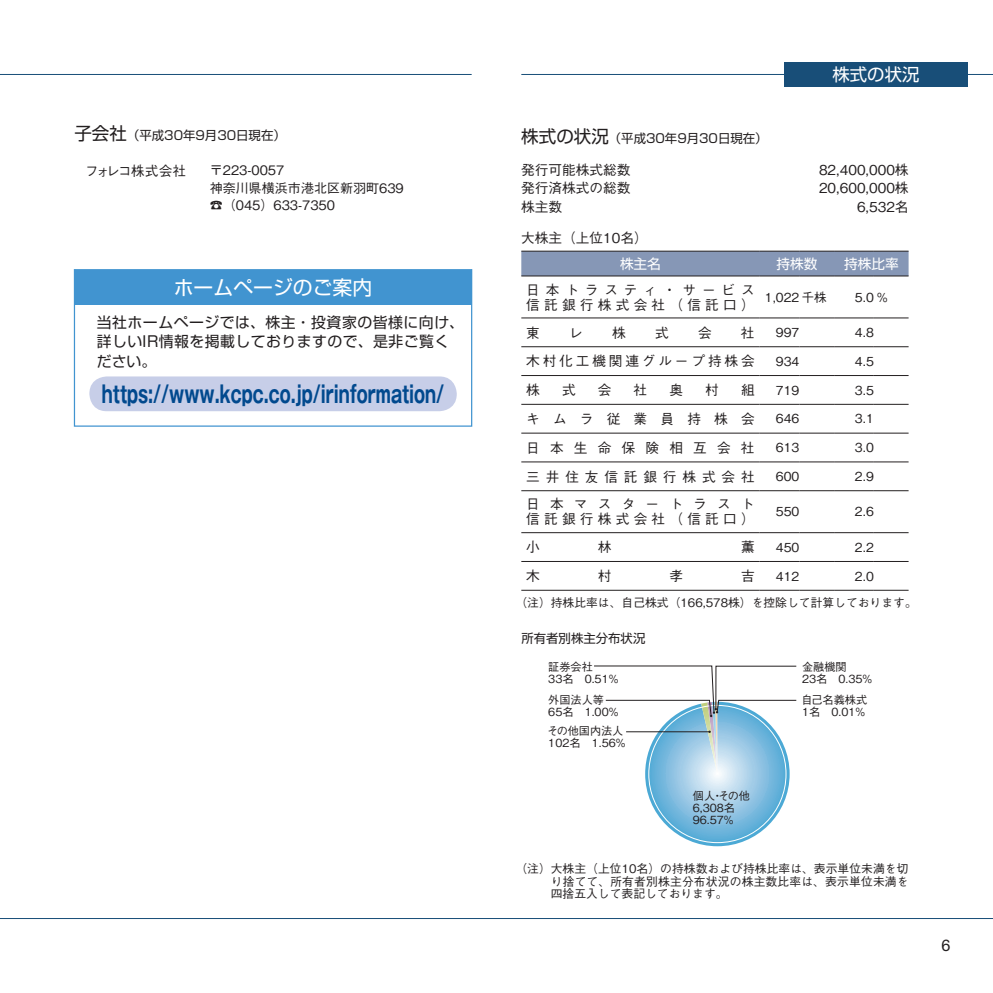
<style>
.page{position:relative;width:993px;height:993px;background:#fff}
.page>*{position:absolute;margin:0;border:0;box-sizing:border-box;transform-origin:0 0}
.t1{font:700 23.62px "Gothic MB101 Pr 5";color:#01498e;scale:.68 1}
.t2{font:19.78px "Shin Go Pr 5";color:#fff}
.t3{font:17.32px "Shin Go Pr 5";color:#fff}
.t4{font:16.1px "Helvetica Neue LT Std";color:#231f20}
.t5{font:14.88px/19.8px "Shin Go Pr 5";letter-spacing:.03em;color:#231f20}
.t6{font:500 13.65px "Gothic BBB Pr 5";color:#231f20}
.t7{font:500 13.65px "Gothic BBB Pr 5";letter-spacing:.31em;color:#231f20}
.t8{font:500 13.65px/14.9px "Gothic BBB Pr 5";letter-spacing:.37em;color:#231f20}
.t9{font:500 13.65px/14.9px "Gothic BBB Pr 5";letter-spacing:.53em;color:#231f20}
.t10{font:500 13.65px "Gothic BBB Pr 5";letter-spacing:.21em;color:#231f20}
.t11{font:500 13.65px "Gothic BBB Pr 5";letter-spacing:.43em;color:#231f20}
.t12{font:13.65px "Shin Go Pr 5";color:#fff}
.t13{font:500 13.65px "Gothic BBB Pr 5";letter-spacing:.745em;color:#231f20}
.t14{font:500 13.65px "Gothic BBB Pr 5";letter-spacing:.965em;color:#231f20}
.t15{font:500 13.65px "Gothic BBB Pr 5";letter-spacing:-.025em;color:#231f20}
.t16{font:500 12.95px/17.3px "Gothic BBB Pr 5";color:#231f20}
.t17{font:500 12.42px "Gothic BBB Pr 5";color:#231f20}
.t18{font:12.42px "Shin Go Pr 5";color:#231f20}
.t19{font:500 11.72px/12.4px "Gothic BBB Pr 5";color:#231f20;text-align:justify}
.t20{font:500 11.2px/11.9px "Gothic BBB Pr 5";color:#231f20}
.s1{font-size:17.5px}
</style>
<div class="page">
<svg style="left:594px;top:665px;width:202px;height:181px"></svg>
<div style="left:521px;top:252px;width:387px;height:23px;background:#8697b6"></div>
<hr style="left:521px;top:251px;width:238px;height:1px;background:#231f20">
<hr style="left:759px;top:251px;width:40px;height:1px;background:#231f20">
<hr style="left:799px;top:251px;width:34px;height:1px;background:#231f20">
<hr style="left:833px;top:251px;width:40px;height:1px;background:#231f20">
<hr style="left:873px;top:251px;width:35px;height:1px;background:#231f20">
<hr style="left:521px;top:275px;width:238px;height:1px;background:#231f20">
<hr style="left:759px;top:275px;width:40px;height:1px;background:#231f20">
<hr style="left:799px;top:275px;width:34px;height:1px;background:#231f20">
<hr style="left:833px;top:275px;width:40px;height:1px;background:#231f20">
<hr style="left:873px;top:275px;width:35px;height:1px;background:#231f20">
<hr style="left:521px;top:317px;width:238px;height:1px;background:#231f20">
<hr style="left:759px;top:317px;width:40px;height:1px;background:#231f20">
<hr style="left:799px;top:317px;width:34px;height:1px;background:#231f20">
<hr style="left:833px;top:317px;width:40px;height:1px;background:#231f20">
<hr style="left:873px;top:317px;width:35px;height:1px;background:#231f20">
<hr style="left:521px;top:346px;width:238px;height:1px;background:#231f20">
<hr style="left:759px;top:346px;width:40px;height:1px;background:#231f20">
<hr style="left:799px;top:346px;width:34px;height:1px;background:#231f20">
<hr style="left:833px;top:346px;width:40px;height:1px;background:#231f20">
<hr style="left:873px;top:346px;width:35px;height:1px;background:#231f20">
<hr style="left:521px;top:375px;width:238px;height:1px;background:#231f20">
<hr style="left:759px;top:375px;width:40px;height:1px;background:#231f20">
<hr style="left:799px;top:375px;width:34px;height:1px;background:#231f20">
<hr style="left:833px;top:375px;width:40px;height:1px;background:#231f20">
<hr style="left:873px;top:375px;width:35px;height:1px;background:#231f20">
<hr style="left:521px;top:404px;width:238px;height:1px;background:#231f20">
<hr style="left:759px;top:404px;width:40px;height:1px;background:#231f20">
<hr style="left:799px;top:404px;width:34px;height:1px;background:#231f20">
<hr style="left:833px;top:404px;width:40px;height:1px;background:#231f20">
<hr style="left:873px;top:404px;width:35px;height:1px;background:#231f20">
<hr style="left:521px;top:432px;width:238px;height:1px;background:#231f20">
<hr style="left:759px;top:432px;width:40px;height:1px;background:#231f20">
<hr style="left:799px;top:432px;width:34px;height:1px;background:#231f20">
<hr style="left:833px;top:432px;width:40px;height:1px;background:#231f20">
<hr style="left:873px;top:432px;width:35px;height:1px;background:#231f20">
<hr style="left:521px;top:461px;width:238px;height:1px;background:#231f20">
<hr style="left:759px;top:461px;width:40px;height:1px;background:#231f20">
<hr style="left:799px;top:461px;width:34px;height:1px;background:#231f20">
<hr style="left:833px;top:461px;width:40px;height:1px;background:#231f20">
<hr style="left:873px;top:461px;width:35px;height:1px;background:#231f20">
<hr style="left:521px;top:490px;width:238px;height:1px;background:#231f20">
<hr style="left:759px;top:490px;width:40px;height:1px;background:#231f20">
<hr style="left:799px;top:490px;width:34px;height:1px;background:#231f20">
<hr style="left:833px;top:490px;width:40px;height:1px;background:#231f20">
<hr style="left:873px;top:490px;width:35px;height:1px;background:#231f20">
<hr style="left:521px;top:532px;width:238px;height:1px;background:#231f20">
<hr style="left:759px;top:532px;width:40px;height:1px;background:#231f20">
<hr style="left:799px;top:532px;width:34px;height:1px;background:#231f20">
<hr style="left:833px;top:532px;width:40px;height:1px;background:#231f20">
<hr style="left:873px;top:532px;width:35px;height:1px;background:#231f20">
<hr style="left:521px;top:561px;width:238px;height:1px;background:#231f20">
<hr style="left:759px;top:561px;width:40px;height:1px;background:#231f20">
<hr style="left:799px;top:561px;width:34px;height:1px;background:#231f20">
<hr style="left:833px;top:561px;width:40px;height:1px;background:#231f20">
<hr style="left:873px;top:561px;width:35px;height:1px;background:#231f20">
<hr style="left:521px;top:589px;width:238px;height:1px;background:#231f20">
<hr style="left:759px;top:589px;width:40px;height:1px;background:#231f20">
<hr style="left:799px;top:589px;width:34px;height:1px;background:#231f20">
<hr style="left:833px;top:589px;width:40px;height:1px;background:#231f20">
<hr style="left:873px;top:589px;width:35px;height:1px;background:#231f20">
<div style="left:74px;top:269px;width:398px;height:157px;border:1px solid #4194d0"></div>
<div style="left:89px;top:376px;width:367px;height:35px;background:#c7cee8;border-radius:17px"></div>
<div style="left:74px;top:269px;width:397px;height:35px;background:#4194d0"></div>
<hr style="left:0;top:917px;width:992px;height:1px;background:#184e78">
<hr style="left:0;top:74px;width:471px;height:1px;background:#184e78">
<hr style="left:521px;top:74px;width:471px;height:1px;background:#184e78">
<div style="left:784px;top:62px;width:183px;height:25px;background:#184e78"></div>
<p class="t18" style="left:74px;top:124px;width:213px"><span class="s1">子会社</span>（平成30年9月30日現在）</p>
<p class="t15" style="left:85px;top:159px;width:102px">フォレコ株式会社</p>
<p class="t16" style="left:210px;top:161px;width:195px">〒223-0057<br>神奈川県横浜市港北区新羽町639 ☎（045）633-7350</p>
<h2 class="t2" style="left:174px;top:271px;width:200px">ホームページのご案内</h2>
<p class="t5" style="left:97px;top:310px;width:368px">当社ホームページでは、株主・投資家の皆様に向け、詳しいIR情報を掲載しておりますので、是非ご覧ください。</p>
<h1 class="t1" style="left:102px;top:374px;width:504px">https://www.kcpc.co.jp/irinformation/</h1>
<p class="t18" style="left:521px;top:128px;width:248px"><span class="s1">株式の状況</span>（平成30年9月30日現在）</p>
<h3 class="t3" style="left:832px;top:60px;width:88px">株式の状況</h3>
<p class="t6" style="left:521px;top:158px;width:111px">発行可能株式総数</p>
<p class="t6" style="left:818px;top:158px;width:91px">82,400,000株</p>
<p class="t6" style="left:521px;top:177px;width:111px">発行済株式の総数</p>
<p class="t6" style="left:818px;top:177px;width:91px">20,600,000株</p>
<p class="t7" style="left:521px;top:196px;width:42px">株主数</p>
<p class="t7" style="left:856px;top:196px;width:53px">6,532名</p>
<p class="t6" style="left:521px;top:227px;width:128px">大株主（上位10名）</p>
<p class="t12" style="left:619px;top:252px;width:42px">株主名</p>
<p class="t12" style="left:776px;top:252px;width:42px">持株数</p>
<p class="t12" style="left:843px;top:252px;width:56px">持株比率</p>
<p class="t8" style="left:526px;top:281px;width:230px">日本トラスティ・サービス信託銀行株式会社（信託口）</p>
<p class="t17" style="left:764px;top:287px;width:63px">1,022 千株</p>
<p class="t17" style="left:854px;top:287px;width:35px">5.0 ％</p>
<p class="t7" style="left:526px;top:321px;width:15px">東</p>
<p class="t7" style="left:569px;top:321px;width:15px">レ</p>
<p class="t7" style="left:612px;top:321px;width:15px">株</p>
<p class="t7" style="left:655px;top:321px;width:15px">式</p>
<p class="t7" style="left:697px;top:321px;width:15px">会</p>
<p class="t7" style="left:740px;top:321px;width:15px">社</p>
<p class="t17" style="left:775px;top:322px;width:25px">997</p>
<p class="t17" style="left:854px;top:322px;width:20px">4.8</p>
<p class="t10" style="left:526px;top:350px;width:230px">木村化工機関連グループ持株会</p>
<p class="t17" style="left:775px;top:351px;width:25px">934</p>
<p class="t17" style="left:854px;top:351px;width:20px">4.5</p>
<p class="t7" style="left:526px;top:379px;width:15px">株</p>
<p class="t7" style="left:562px;top:379px;width:15px">式</p>
<p class="t7" style="left:597px;top:379px;width:15px">会</p>
<p class="t7" style="left:633px;top:379px;width:15px">社</p>
<p class="t7" style="left:669px;top:379px;width:15px">奥</p>
<p class="t7" style="left:705px;top:379px;width:15px">村</p>
<p class="t7" style="left:740px;top:379px;width:15px">組</p>
<p class="t17" style="left:775px;top:380px;width:25px">719</p>
<p class="t17" style="left:854px;top:380px;width:20px">3.5</p>
<p class="t14" style="left:526px;top:407px;width:230px">キムラ従業員持株会</p>
<p class="t17" style="left:775px;top:408px;width:25px">646</p>
<p class="t17" style="left:854px;top:408px;width:20px">3.1</p>
<p class="t13" style="left:526px;top:436px;width:230px">日本生命保険相互会社</p>
<p class="t17" style="left:775px;top:437px;width:25px">613</p>
<p class="t17" style="left:854px;top:437px;width:20px">3.0</p>
<p class="t11" style="left:526px;top:465px;width:230px">三井住友信託銀行株式会社</p>
<p class="t17" style="left:775px;top:466px;width:25px">600</p>
<p class="t17" style="left:854px;top:466px;width:20px">2.9</p>
<p class="t9" style="left:526px;top:495px;width:230px">日本マスタートラスト信託銀行株式会社（信託口）</p>
<p class="t17" style="left:775px;top:501px;width:25px">550</p>
<p class="t17" style="left:854px;top:501px;width:20px">2.6</p>
<p class="t7" style="left:526px;top:536px;width:15px">小</p>
<p class="t7" style="left:597px;top:536px;width:15px">林</p>
<p class="t7" style="left:740px;top:536px;width:15px">薫</p>
<p class="t17" style="left:775px;top:537px;width:25px">450</p>
<p class="t17" style="left:854px;top:537px;width:20px">2.2</p>
<p class="t7" style="left:526px;top:564px;width:15px">木</p>
<p class="t7" style="left:597px;top:564px;width:15px">村</p>
<p class="t7" style="left:669px;top:564px;width:15px">孝</p>
<p class="t7" style="left:740px;top:564px;width:15px">吉</p>
<p class="t17" style="left:775px;top:565px;width:25px">412</p>
<p class="t17" style="left:854px;top:565px;width:20px">2.0</p>
<p class="t19" style="left:515px;top:595px;width:403px">（注）持株比率は、自己株式（166,578株）を控除して計算しております。</p>
<p class="t18" style="left:521px;top:628px;width:126px">所有者別株主分布状況</p>
<p class="t20" style="left:548px;top:660px;width:72px">証券会社<br>33名　0.51%</p>
<p class="t20" style="left:548px;top:692px;width:72px">外国法人等<br>65名　1.00%</p>
<p class="t20" style="left:547px;top:724px;width:80px">その他国内法人<br>102名　1.56%</p>
<p class="t20" style="left:692px;top:788px;width:59px">個人・その他<br>6,308名<br>96.57%</p>
<p class="t20" style="left:801px;top:660px;width:72px">金融機関<br>23名　0.35%</p>
<p class="t20" style="left:801px;top:692px;width:67px">自己名義株式<br>1名　0.01%</p>
<p class="t19" style="left:550px;top:861px;width:359px;text-indent:-35px">（注）大株主（上位10名）の持株数および持株比率は、表示単位未満を切り捨てて、所有者別株主分布状況の株主数比率は、表示単位未満を四捨五入して表記しております。</p>
<h3 class="t4" style="left:941px;top:935px;width:10px">6</h3>
</div>
